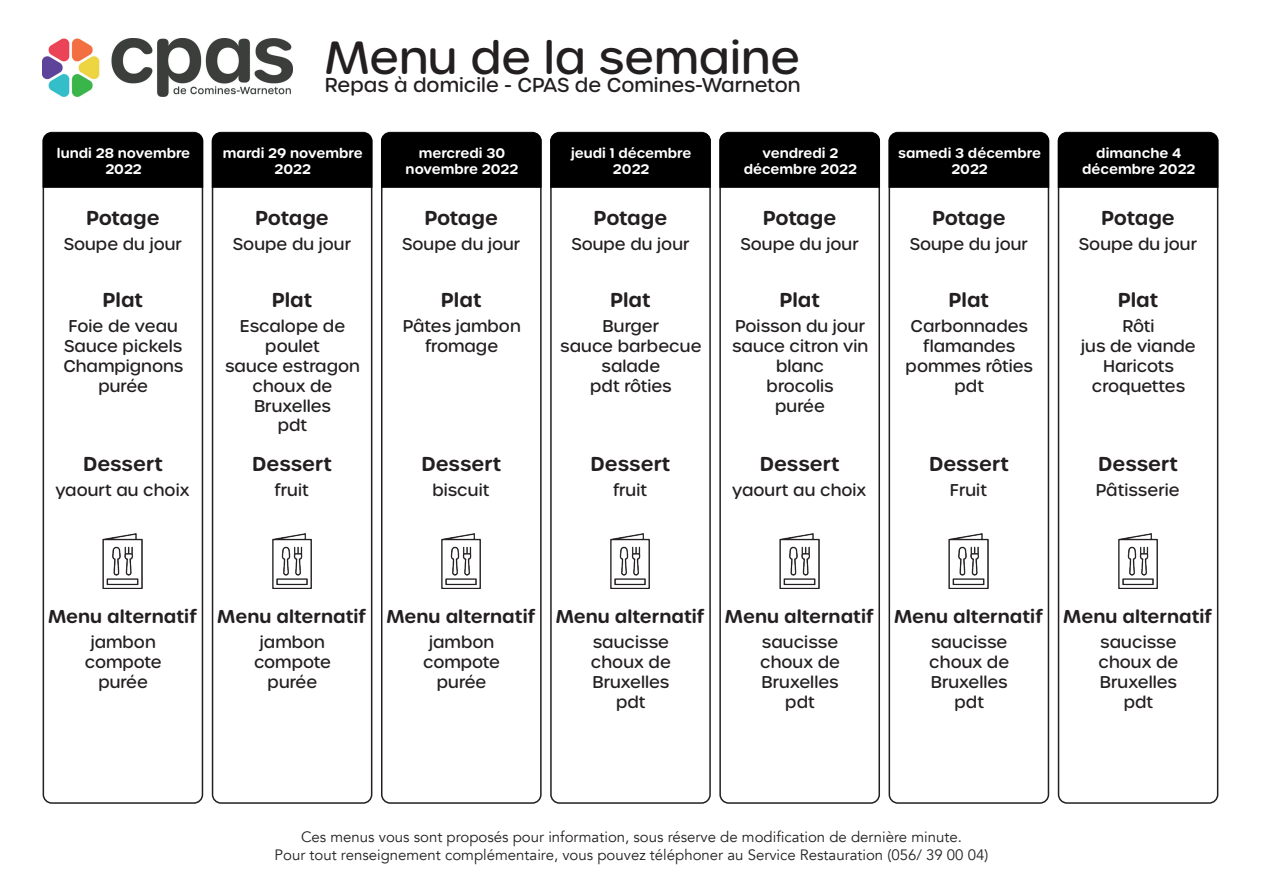
<style>
.page{position:relative;width:1263px;height:893px;background:#fff}
.page>*{position:absolute;margin:0;border:0;box-sizing:border-box;transform-origin:0 0}
.t1{font:500 45px "Urbane Rounded";color:#231f20}
.t2{font:600 19.5px "Urbane Rounded";color:#231f20}
.t3{font:500 19.5px "Urbane Rounded";color:#231f20}
.t4{font:600 18px "Urbane Rounded";color:#231f20}
.t5{font:500 16.5px/19.8px "Urbane Rounded";color:#231f20;text-align:center}
.t6{font:15px/18px "Avenir";color:#231f20;text-align:center}
.t7{font:600 13.5px/16.2px "Urbane Rounded";color:#fff;text-align:center}
</style>
<div class="page">
<img style="left:43px;top:39px;width:249px;height:57px">
<div style="left:43px;top:132px;width:160px;height:672px;border:2px solid #231f20;border-radius:9px"></div>
<div style="left:43px;top:133px;width:160px;height:55px;background:#000001"></div>
<img style="left:102px;top:533px;width:41px;height:56px">
<div style="left:212px;top:132px;width:160px;height:672px;border:2px solid #231f20;border-radius:9px"></div>
<div style="left:212px;top:133px;width:160px;height:55px;background:#000001"></div>
<img style="left:272px;top:533px;width:40px;height:56px">
<div style="left:381px;top:132px;width:161px;height:672px;border:2px solid #231f20;border-radius:9px"></div>
<div style="left:381px;top:133px;width:161px;height:55px;background:#000001"></div>
<img style="left:441px;top:533px;width:40px;height:56px">
<div style="left:550px;top:132px;width:161px;height:672px;border:2px solid #231f20;border-radius:9px"></div>
<div style="left:550px;top:133px;width:161px;height:55px;background:#000001"></div>
<img style="left:610px;top:533px;width:40px;height:56px">
<div style="left:719px;top:132px;width:161px;height:672px;border:2px solid #231f20;border-radius:9px"></div>
<div style="left:719px;top:133px;width:161px;height:55px;background:#000001"></div>
<img style="left:779px;top:533px;width:41px;height:56px">
<div style="left:888px;top:132px;width:161px;height:672px;border:2px solid #231f20;border-radius:9px"></div>
<div style="left:888px;top:133px;width:161px;height:55px;background:#000001"></div>
<img style="left:948px;top:533px;width:41px;height:56px">
<div style="left:1058px;top:132px;width:160px;height:672px;border:2px solid #231f20;border-radius:9px"></div>
<div style="left:1058px;top:133px;width:160px;height:55px;background:#000001"></div>
<img style="left:1118px;top:533px;width:40px;height:56px">
<h1 class="t1" style="left:325px;top:28px;width:477px">Menu de la semaine</h1>
<p class="t3" style="left:325px;top:72px;width:477px">Repas à domicile - CPAS de Comines-Warneton</p>
<p class="t7" style="left:57px;top:145px;width:135px">lundi 28 novembre<br>2022</p>
<p class="t7" style="left:223px;top:145px;width:141px">mardi 29 novembre<br>2022</p>
<p class="t7" style="left:406px;top:145px;width:114px">mercredi 30 novembre 2022</p>
<p class="t7" style="left:571px;top:145px;width:122px">jeudi 1 décembre<br>2022</p>
<p class="t7" style="left:744px;top:145px;width:115px">vendredi 2 décembre 2022</p>
<p class="t7" style="left:898px;top:145px;width:144px">samedi 3 décembre<br>2022</p>
<p class="t7" style="left:1082px;top:145px;width:115px">dimanche 4 décembre 2022</p>
<p class="t2" style="left:86px;top:205px;width:75px">Potage</p>
<p class="t2" style="left:255px;top:205px;width:75px">Potage</p>
<p class="t2" style="left:424px;top:205px;width:75px">Potage</p>
<p class="t2" style="left:594px;top:205px;width:75px">Potage</p>
<p class="t2" style="left:763px;top:205px;width:75px">Potage</p>
<p class="t2" style="left:932px;top:205px;width:75px">Potage</p>
<p class="t2" style="left:1101px;top:205px;width:75px">Potage</p>
<p class="t5" style="left:64px;top:234px;width:120px">Soupe du jour</p>
<p class="t5" style="left:233px;top:234px;width:120px">Soupe du jour</p>
<p class="t5" style="left:402px;top:234px;width:120px">Soupe du jour</p>
<p class="t5" style="left:571px;top:234px;width:120px">Soupe du jour</p>
<p class="t5" style="left:740px;top:234px;width:120px">Soupe du jour</p>
<p class="t5" style="left:910px;top:234px;width:120px">Soupe du jour</p>
<p class="t5" style="left:1079px;top:234px;width:120px">Soupe du jour</p>
<p class="t2" style="left:103px;top:287px;width:42px">Plat</p>
<p class="t2" style="left:272px;top:287px;width:42px">Plat</p>
<p class="t2" style="left:441px;top:287px;width:42px">Plat</p>
<p class="t2" style="left:610px;top:287px;width:42px">Plat</p>
<p class="t2" style="left:779px;top:287px;width:42px">Plat</p>
<p class="t2" style="left:948px;top:287px;width:42px">Plat</p>
<p class="t2" style="left:1118px;top:287px;width:42px">Plat</p>
<p class="t5" style="left:63px;top:317px;width:121px">Foie de veau<br>Sauce pickels<br>Champignons purée</p>
<p class="t5" style="left:225px;top:317px;width:136px">Escalope de poulet<br>sauce estragon choux de<br>Bruxelles<br>pdt</p>
<p class="t5" style="left:403px;top:317px;width:120px">Pâtes jambon fromage</p>
<p class="t5" style="left:560px;top:317px;width:143px">Burger<br>sauce barbecue salade<br>pdt rôties</p>
<p class="t5" style="left:732px;top:317px;width:137px">Poisson du jour sauce citron vin blanc<br>brocolis<br>purée</p>
<p class="t5" style="left:906px;top:317px;width:129px">Carbonnades flamandes pommes rôties pdt</p>
<p class="t5" style="left:1081px;top:317px;width:116px">Rôti<br>jus de viande<br>Haricots croquettes</p>
<p class="t2" style="left:83px;top:450px;width:81px">Dessert</p>
<p class="t2" style="left:252px;top:450px;width:81px">Dessert</p>
<p class="t2" style="left:421px;top:450px;width:81px">Dessert</p>
<p class="t2" style="left:591px;top:450px;width:81px">Dessert</p>
<p class="t2" style="left:760px;top:450px;width:81px">Dessert</p>
<p class="t2" style="left:929px;top:450px;width:81px">Dessert</p>
<p class="t2" style="left:1098px;top:450px;width:81px">Dessert</p>
<p class="t5" style="left:56px;top:480px;width:136px">yaourt au choix</p>
<p class="t5" style="left:275px;top:480px;width:36px">fruit</p>
<p class="t5" style="left:432px;top:480px;width:59px">biscuit</p>
<p class="t5" style="left:613px;top:480px;width:36px">fruit</p>
<p class="t5" style="left:732px;top:480px;width:136px">yaourt au choix</p>
<p class="t5" style="left:950px;top:480px;width:39px">Fruit</p>
<p class="t5" style="left:1096px;top:480px;width:85px">Pâtisserie</p>
<p class="t4" style="left:48px;top:604px;width:150px">Menu alternatif</p>
<p class="t5" style="left:85px;top:632px;width:78px">jambon compote purée</p>
<p class="t4" style="left:217px;top:604px;width:150px">Menu alternatif</p>
<p class="t5" style="left:254px;top:632px;width:78px">jambon compote purée</p>
<p class="t4" style="left:386px;top:604px;width:150px">Menu alternatif</p>
<p class="t5" style="left:423px;top:632px;width:78px">jambon compote purée</p>
<p class="t4" style="left:556px;top:604px;width:150px">Menu alternatif</p>
<p class="t5" style="left:591px;top:632px;width:81px">saucisse choux de<br>Bruxelles pdt</p>
<p class="t4" style="left:725px;top:604px;width:150px">Menu alternatif</p>
<p class="t5" style="left:760px;top:632px;width:81px">saucisse choux de<br>Bruxelles pdt</p>
<p class="t4" style="left:894px;top:604px;width:150px">Menu alternatif</p>
<p class="t5" style="left:929px;top:632px;width:81px">saucisse choux de<br>Bruxelles pdt</p>
<p class="t4" style="left:1063px;top:604px;width:150px">Menu alternatif</p>
<p class="t5" style="left:1098px;top:632px;width:81px">saucisse choux de<br>Bruxelles pdt</p>
<p class="t6" style="left:275px;top:828px;width:715px">Ces menus vous sont proposés pour information, sous réserve de modification de dernière minute.<br>Pour tout renseignement complémentaire, vous pouvez téléphoner au Service Restauration (056/ 39 00 04)</p>
</div>
